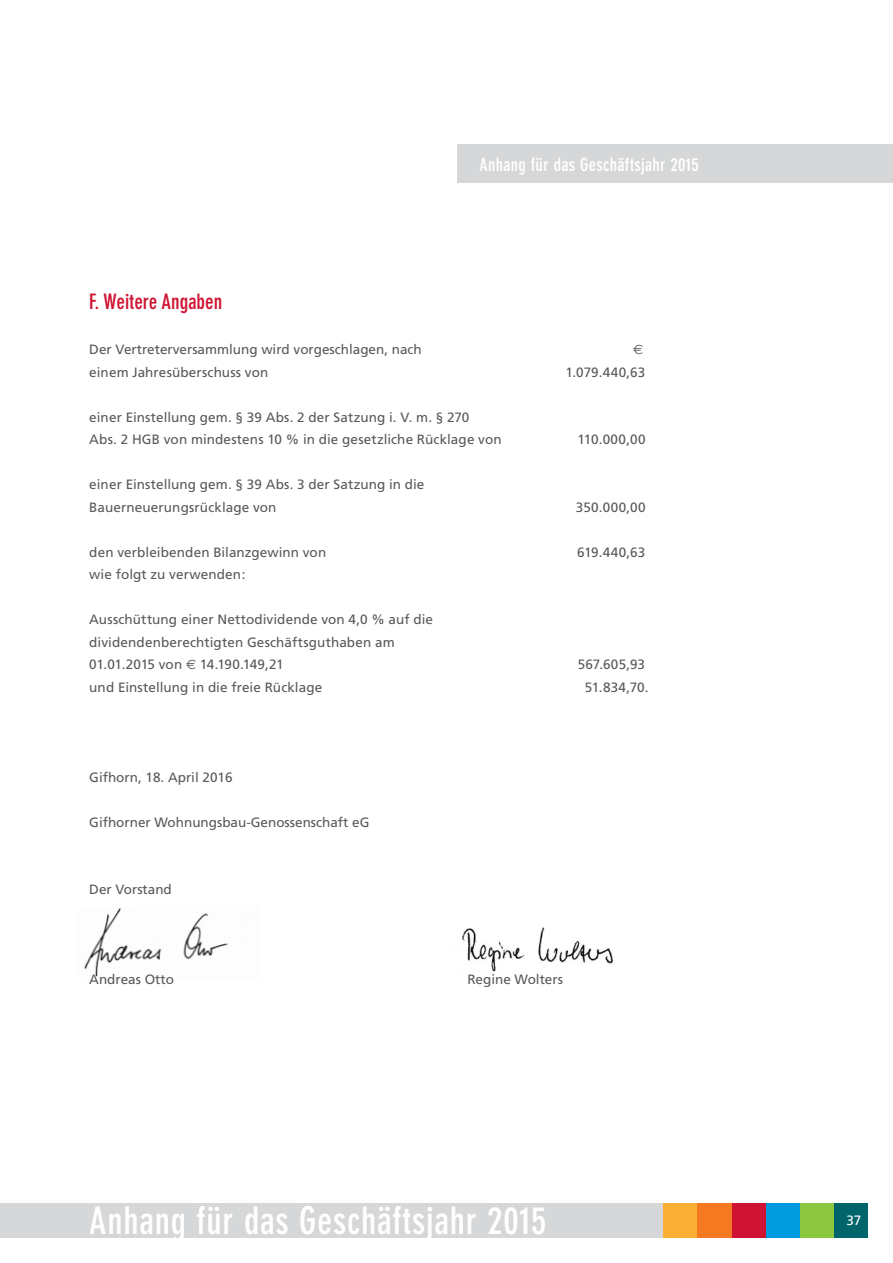
<style>
.page{position:relative;width:893px;height:1263px;background:#fff}
.page>*{position:absolute;margin:0;border:0;box-sizing:border-box;transform-origin:0 0}
.t1{font:700 condensed 37.5px "DIN Neuzeit Grotesk Std";letter-spacing:.02em;color:#fff}
.t2{font:700 condensed 21px "DIN Neuzeit Grotesk Std";color:#ce1432}
.t3{font:700 condensed 18px "DIN Neuzeit Grotesk Std";letter-spacing:.02em;color:#fff}
.t4{font:13.5px/22.5px "Frutiger";letter-spacing:.005em;color:#58595b}
.t5{font:13.5px "Frutiger";color:#fff}
.t6{font:13.5px "Euro Sans";color:#58595b}
.s1{font-family:"Euro Sans"}
</style>
<div class="page">
<div style="left:0;top:1203px;width:668px;height:34px;background:#d5d7d8"></div>
<div style="left:663px;top:1203px;width:34px;height:34px;background:#fbaf34"></div>
<div style="left:833px;top:1203px;width:34px;height:34px;background:#00656a"></div>
<div style="left:799px;top:1203px;width:34px;height:34px;background:#8dc63f"></div>
<div style="left:765px;top:1203px;width:34px;height:34px;background:#009bdf"></div>
<div style="left:731px;top:1203px;width:34px;height:34px;background:#ce1432"></div>
<div style="left:697px;top:1203px;width:34px;height:34px;background:#f47920"></div>
<img style="left:84px;top:908px;width:157px;height:69px">
<img style="left:462px;top:927px;width:151px;height:46px">
<div style="left:458px;top:145px;width:435px;height:38px;background:#d5d7d8"></div>
<h3 class="t3" style="left:479px;top:154px;width:221px">Anhang für das Geschäftsjahr 2015</h3>
<h2 class="t2" style="left:89px;top:290px;width:134px">F. Weitere Angaben</h2>
<p class="t4" style="left:89px;top:338px;width:334px">Der Vertreterversammlung wird vorgeschlagen, nach</p>
<p class="t6" style="left:633px;top:342px;width:12px">e</p>
<p class="t4" style="left:89px;top:361px;width:181px">einem Jahresüberschuss von</p>
<p class="t4" style="left:565px;top:361px;width:81px">1.079.440,63</p>
<p class="t4" style="left:89px;top:406px;width:414px">einer Einstellung gem. § 39 Abs. 2 der Satzung i. V. m. § 270<br>Abs. 2 HGB von mindestens 10 % in die gesetzliche Rücklage von</p>
<p class="t4" style="left:577px;top:428px;width:70px">110.000,00</p>
<p class="t4" style="left:89px;top:473px;width:337px">einer Einstellung gem. § 39 Abs. 3 der Satzung in die<br>Bauerneuerungsrücklage von</p>
<p class="t4" style="left:576px;top:496px;width:71px">350.000,00</p>
<p class="t4" style="left:89px;top:541px;width:238px">den verbleibenden Bilanzgewinn von</p>
<p class="t4" style="left:577px;top:541px;width:69px">619.440,63</p>
<p class="t4" style="left:89px;top:563px;width:158px">wie folgt zu verwenden:</p>
<p class="t4" style="left:89px;top:608px;width:345px">Ausschüttung einer Nettodividende von 4,0 % auf die dividendenberechtigten Geschäftsguthaben am<br>01.01.2015 von <span class="s1">e</span> 14.190.149,21</p>
<p class="t4" style="left:578px;top:653px;width:69px">567.605,93</p>
<p class="t4" style="left:89px;top:676px;width:234px">und Einstellung in die freie Rücklage</p>
<p class="t4" style="left:585px;top:676px;width:65px">51.834,70.</p>
<p class="t4" style="left:89px;top:766px;width:145px">Gifhorn, 18. April 2016</p>
<p class="t4" style="left:89px;top:811px;width:282px">Gifhorner Wohnungsbau-Genossenschaft eG</p>
<p class="t4" style="left:89px;top:878px;width:84px">Der Vorstand</p>
<p class="t4" style="left:89px;top:968px;width:86px">Andreas Otto</p>
<p class="t4" style="left:467px;top:968px;width:97px">Regine Wolters</p>
<h1 class="t1" style="left:89px;top:1199px;width:459px">Anhang für das Geschäftsjahr 2015</h1>
<p class="t5" style="left:846px;top:1212px;width:17px">37</p>
</div>
